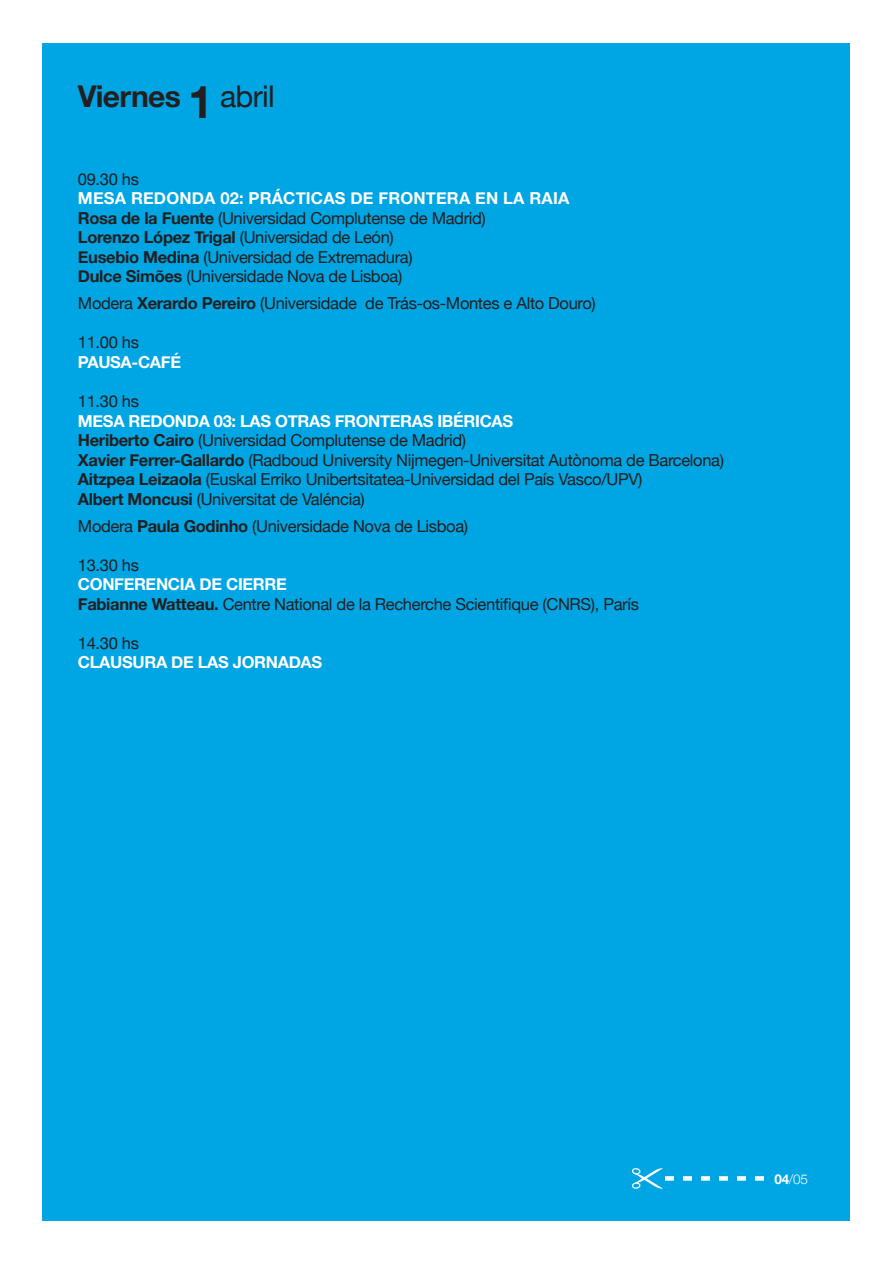
<style>
.page{position:relative;width:893px;height:1263px;background:#fff}
.page>*{position:absolute;margin:0;border:0;box-sizing:border-box;transform-origin:0 0}
.t1{font:700 30px "Helvetica Neue";letter-spacing:-.02em;color:#231f20}
.t2{font:16.5px/19.5px "Helvetica Neue";letter-spacing:-.02em;color:#231f20}
.t3{font:700 16.5px "Helvetica Neue";letter-spacing:-.02em;color:#fff}
.t4{font:300 13.5px "Helvetica Neue";color:#fff}
.s1{font-size:45px}
.s2{font-weight:400}
.s3{font-weight:700;color:#fff}
.s4{font-weight:700}
</style>
<div class="page">
<div style="left:43px;top:43px;width:807px;height:1177px;background:#00a5e3"></div>
<svg style="left:632px;top:1168px;width:132px;height:21px"></svg>
<h1 class="t1" style="left:78px;top:78px;width:198px">Viernes <span class="s1">1</span> <span class="s2">abril</span></h1>
<p class="t2" style="left:78px;top:169px;width:62px">09.30 hs</p>
<p class="t2" style="left:78px;top:189px;width:493px"><span class="s3">MESA REDONDA 02: PRÁCTICAS DE FRONTERA EN LA RAIA </span><span class="s4">Rosa de la Fuente</span> (Universidad Complutense de Madrid)<br><span class="s4">Lorenzo López Trigal</span> (Universidad de León)<br><span class="s4">Eusebio Medina</span> (Universidad de Extremadura)<br><span class="s4">Dulce Simões</span> (Universidade Nova de Lisboa)</p>
<p class="t2" style="left:78px;top:294px;width:519px">Modera <span class="s4">Xerardo Pereiro</span> (Universidade de Trás-os-Montes e Alto Douro)</p>
<p class="t2" style="left:78px;top:333px;width:62px">11.00 hs</p>
<p class="t3" style="left:78px;top:352px;width:105px">PAUSA-CAFÉ</p>
<p class="t2" style="left:78px;top:391px;width:62px">11.30 hs</p>
<p class="t2" style="left:78px;top:411px;width:648px"><span class="s3">MESA REDONDA 03: LAS OTRAS FRONTERAS IBÉRICAS<br></span><span class="s4">Heriberto Cairo</span> (Universidad Complutense de Madrid)<br><span class="s4">Xavier Ferrer-Gallardo</span> (Radboud University Nijmegen-Universitat Autònoma de Barcelona)<br><span class="s4">Aitzpea Leizaola</span> (Euskal Erriko Unibertsitatea-Universidad del País Vasco/UPV)<br><span class="s4">Albert Moncusi</span> (Universitat de Valéncia)</p>
<p class="t2" style="left:78px;top:516px;width:392px">Modera <span class="s4">Paula Godinho</span> (Universidade Nova de Lisboa)</p>
<p class="t2" style="left:78px;top:555px;width:62px">13.30 hs</p>
<p class="t2" style="left:78px;top:574px;width:563px"><span class="s3">CONFERENCIA DE CIERRE<br></span><span class="s4">Fabianne Watteau.</span> Centre National de la Recherche Scientifique (CNRS), París</p>
<p class="t2" style="left:78px;top:633px;width:62px">14.30 hs</p>
<p class="t3" style="left:78px;top:652px;width:246px">CLAUSURA DE LAS JORNADAS</p>
<p class="t4" style="left:774px;top:1171px;width:35px"><span class="s4">04</span>/05</p>
</div>
